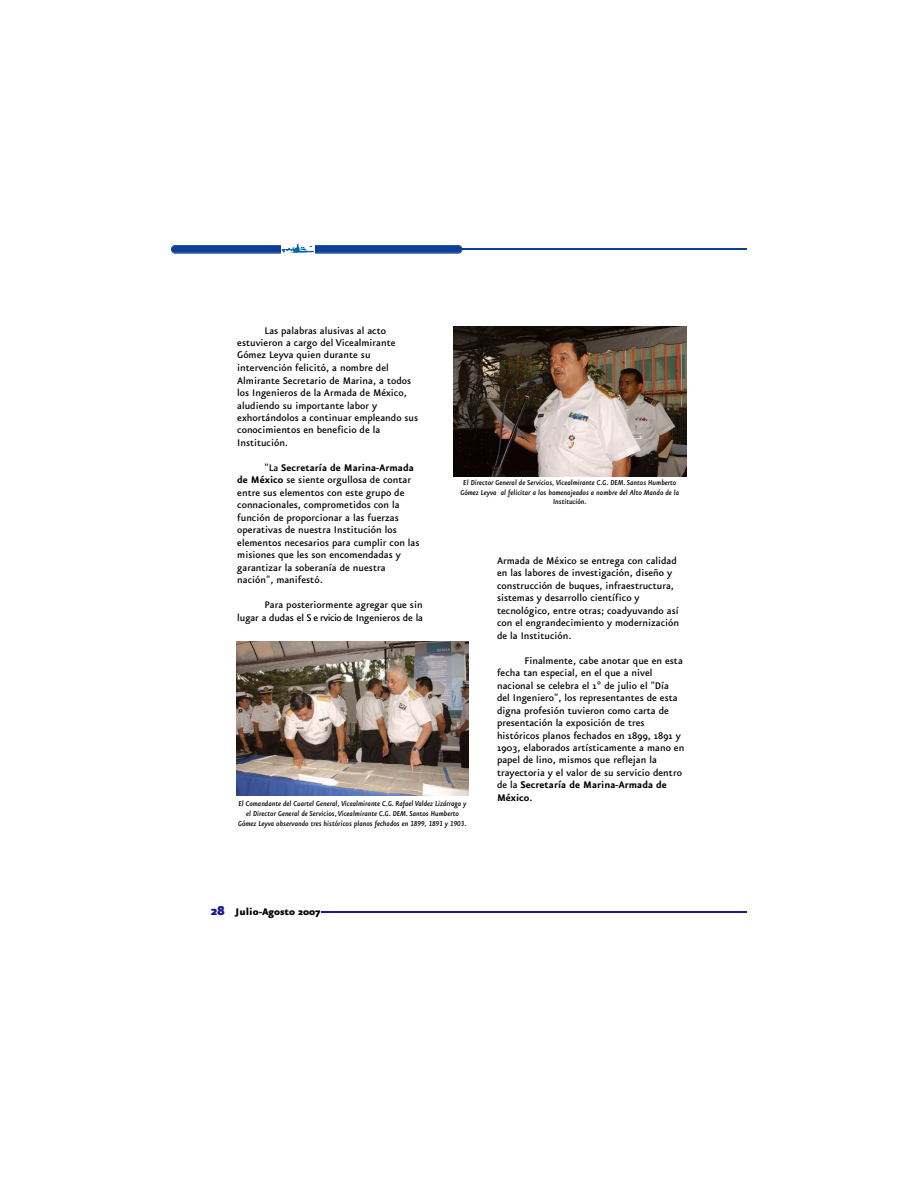
<style>
.page{position:relative;width:918px;height:1188px;background:#fff}
.page>*{position:absolute;margin:0;border:0;box-sizing:border-box;transform-origin:0 0}
.t1{font:500 11.55px/12.5px "Eureka Sans";color:#000}
.t2{font:900 11.55px "Eureka Sans";color:#000}
.t3{font:italic 500 8.7px/9.6px "Eureka Sans";color:#000;text-align:center}
.s1{font-weight:700}
.s2{font-size:15.3px;color:#1a178f}
</style>
<div class="page">
<hr style="left:322px;top:912px;width:425px;height:1px;background:#1a178f">
<svg style="left:171px;top:245px;width:291px;height:9px;background:#1e4e9b"></svg>
<hr style="left:454px;top:249px;width:293px;height:1px;background:#0c4094">
<div style="left:281px;top:233px;width:34px;height:32px;background:#fff"></div>
<img style="left:281px;top:243px;width:33px;height:10px">
<img style="left:236px;top:641px;width:233px;height:155px">
<img style="left:454px;top:327px;width:232px;height:149px">
<p class="t1" style="left:237px;top:325px;width:182px;text-indent:27px">Las palabras alusivas al acto estuvieron a cargo del Vicealmirante Gómez Leyva quien durante su intervención felicitó, a nombre del Almirante Secretario de Marina, a todos los Ingenieros de la Armada de México, aludiendo su importante labor y exhortándolos a continuar empleando sus conocimientos en beneficio de la Institución.</p>
<p class="t1" style="left:237px;top:462px;width:184px;text-indent:27px">"La <span class="s1">Secretaría de Marina-Armada de México</span> se siente orgullosa de contar entre sus elementos con este grupo de connacionales, comprometidos con la función de proporcionar a las fuerzas operativas de nuestra Institución los elementos necesarios para cumplir con las misiones que les son encomendadas y garantizar la soberanía de nuestra nación", manifestó.</p>
<p class="t1" style="left:237px;top:599px;width:187px;text-align:right">Para posteriormente agregar que sin<br>lugar a dudas el S e rvicio de Ingenieros de la</p>
<p class="t3" style="left:460px;top:478px;width:220px">El Director General de Servicios, Vicealmirante C.G. DEM.Santos Humberto<br>Gómez Leyva al felicitar a los homenajeados a nombre del Alto Mando de la<br>Institución.</p>
<p class="t1" style="left:497px;top:555px;width:184px">Armada de México se entrega con calidad en las labores de investigación, diseño y construcción de buques, infraestructura, sistemas y desarrollo científico y tecnológico, entre otras; coadyuvando así con el engrandecimiento y modernización de la Institución.</p>
<p class="t1" style="left:497px;top:655px;width:189px;text-indent:27px">Finalmente, cabe anotar que en esta fecha tan especial, en el que a nivel nacional se celebra el 1º de julio el "Día del Ingeniero", los representantes de esta digna profesión tuvieron como carta de presentación la exposición de tres históricos planos fechados en 1899, 1891 y 1903, elaborados artísticamente a mano en papel de lino, mismos que reflejan la trayectoria y el valor de su servicio dentro de la <span class="s1">Secretaría de Marina-Armada de México.</span></p>
<p class="t3" style="left:238px;top:799px;width:230px">El Comandante del Cuartel General, Vicealmirante C.G. Rafael Valdez Lizárraga y el Director General de Servicios, Vicealmirante C.G. DEM. Santos Humberto<br>Gómez Leyva observando tres históricos planos fechados en 1899, 1891 y 1903.</p>
<p class="t2" style="left:211px;top:907px;width:111px"><span class="s2">28</span> Julio-Agosto 2007</p>
</div>
